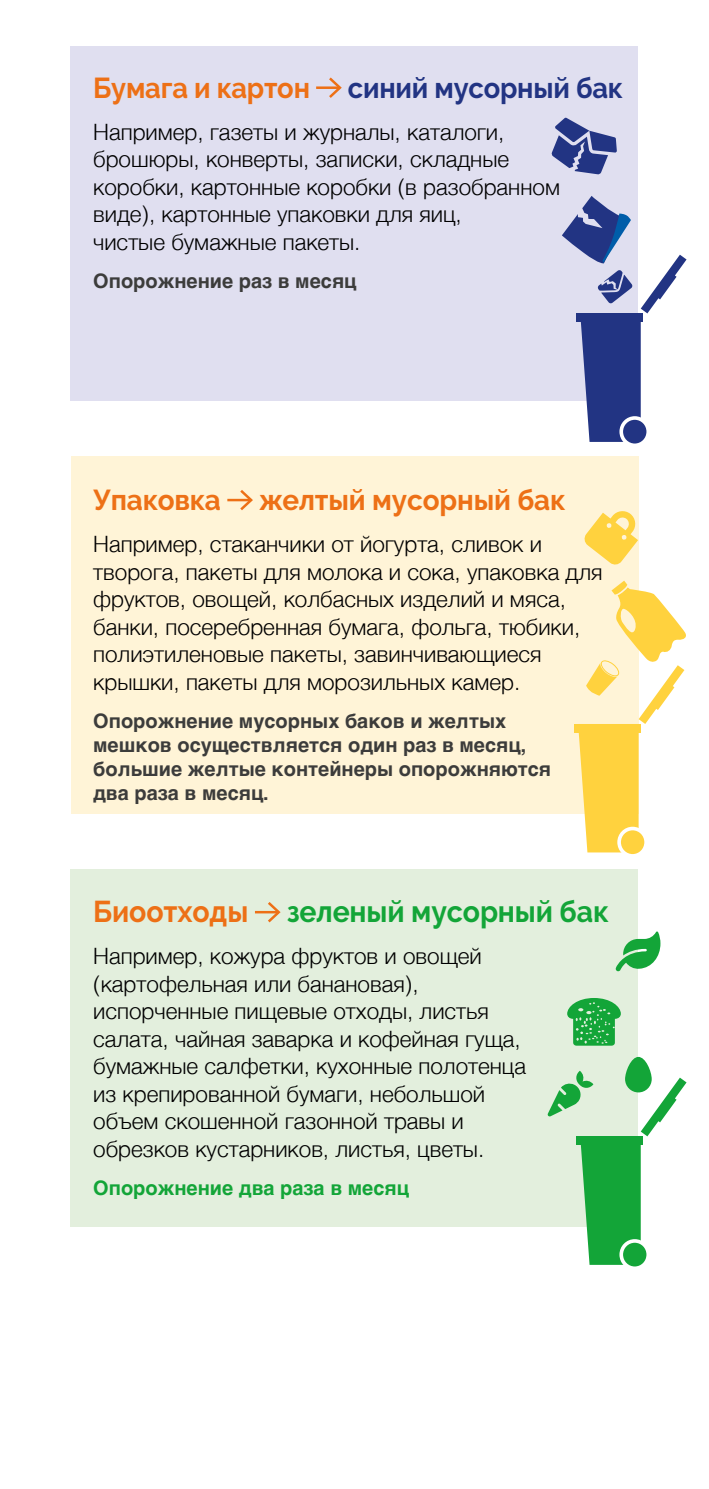
<style>
.page{position:relative;width:709px;height:1489px;background:#fff}
.page>*{position:absolute;margin:0;border:0;box-sizing:border-box;transform-origin:0 0}
.t1{font:700 30px "Raleway";letter-spacing:-.005em;color:#13a538;scale:.95 1}
.t2{font:700 30px "Raleway";letter-spacing:-.005em;color:#ed7016;scale:.95 1}
.t3{font:700 28.75px "Raleway";letter-spacing:-.005em;color:#ed7016}
.t4{font:700 28.75px "Raleway";letter-spacing:-.01em;color:#223483;scale:.95 1}
.t5{font:700 28.75px "Raleway";letter-spacing:-.005em;color:#ed7016;scale:.95 1}
.p2{font:300 22.5px/27.5px "Helvetica";color:#000}
.p3{font:700 20px/24px "Helvetica";color:#3c3c3b}
.p3-2{font:700 20px "Helvetica";color:#13a538}
</style>
<div class="page">
<div style="left:71px;top:868px;width:567px;height:358px;background:#e3efdd"></div>
<div style="left:71px;top:456px;width:567px;height:357px;background:#fff4d7"></div>
<div style="left:71px;top:46px;width:567px;height:355px;background:#e0dff0"></div>
<hr style="left:316px;top:86px;width:24px;height:3px;background:#ed7016">
<svg style="left:326px;top:77px;width:16px;height:21px"></svg>
<hr style="left:227px;top:499px;width:24px;height:2px;background:#ed7016">
<svg style="left:237px;top:490px;width:16px;height:20px"></svg>
<hr style="left:255px;top:910px;width:24px;height:3px;background:#ed7016">
<svg style="left:265px;top:902px;width:16px;height:21px"></svg>
<div style="left:619px;top:416px;width:31px;height:31px;border:4px solid #fff;border-radius:50%"></div>
<svg style="left:584px;top:511px;width:54px;height:54px"></svg>
<svg style="left:615px;top:931px;width:45px;height:40px"></svg>
<svg style="left:551px;top:118px;width:66px;height:56px"></svg>
<svg style="left:562px;top:196px;width:124px;height:246px"></svg>
<div style="left:617px;top:826px;width:31px;height:31px;border:4px solid #fff;border-radius:50%"></div>
<div style="left:574px;top:724px;width:67px;height:8px;background:#ffd23e"></div>
<div style="left:619px;top:1238px;width:31px;height:31px;border:4px solid #fff;border-radius:50%"></div>
<svg style="left:578px;top:580px;width:108px;height:272px"></svg>
<svg style="left:547px;top:1070px;width:139px;height:194px"></svg>
<svg style="left:567px;top:998px;width:54px;height:47px"></svg>
<div style="left:625px;top:1056px;width:26px;height:36px;background:#13a538;border-radius:13px"></div>
<h2 class="t5" style="left:93px;top:71px;width:230px">Бумага и картон</h2>
<h2 class="t4" style="left:348px;top:71px;width:291px">синий мусорный бак</h2>
<p class="p2" style="left:93px;top:116px;width:468px">Например, газеты и журналы, каталоги, брошюры, конверты, записки, складные коробки, картонные коробки (в разобранном виде), картонные упаковки для яиц,<br>чистые бумажные пакеты.</p>
<p class="p3" style="left:93px;top:271px;width:265px">Опорожнение раз в месяц</p>
<h2 class="t3" style="left:93px;top:483px;width:129px">Упаковка</h2>
<h2 class="t3" style="left:259px;top:483px;width:307px">желтый мусорный бак</h2>
<p class="p2" style="left:93px;top:528px;width:511px">Например, стаканчики от йогурта, сливок и творога, пакеты для молока и сока, упаковка для фруктов, овощей, колбасных изделий и мяса, банки, посеребренная бумага, фольга, тюбики, полиэтиленовые пакеты, завинчивающиеся крышки, пакеты для морозильных камер.</p>
<p class="p3" style="left:93px;top:711px;width:459px">Опорожнение мусорных баков и желтых мешков осуществляется один раз в месяц, большие желтые контейнеры опорожняются два раза в месяц.</p>
<h2 class="t2" style="left:93px;top:894px;width:165px">Биоотходы</h2>
<h2 class="t1" style="left:287px;top:894px;width:340px">зеленый мусорный бак</h2>
<p class="p2" style="left:93px;top:940px;width:434px">Например, кожура фруктов и овощей (картофельная или банановая), испорченные пищевые отходы, листья салата, чайная заварка и кофейная гуща, бумажные салфетки, кухонные полотенца из крепированной бумаги, небольшой объем скошенной газонной травы и обрезков кустарников, листья, цветы.</p>
<p class="p3-2" style="left:93px;top:1175px;width:317px">Опорожнение два раза в месяц</p>
</div>
